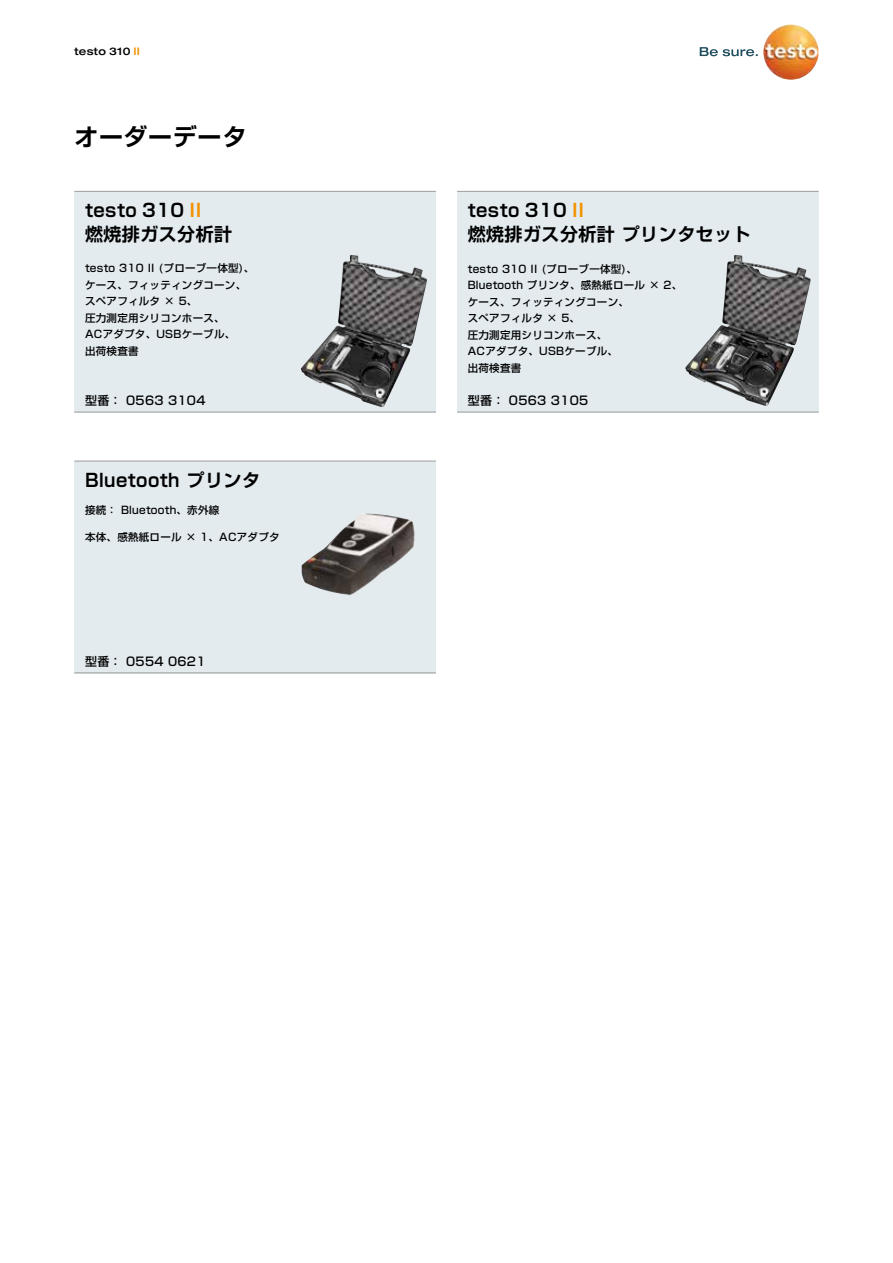
<style>
.page{position:relative;width:893px;height:1263px;background:#fff}
.page>*{position:absolute;margin:0;border:0;box-sizing:border-box;transform-origin:0 0}
.t1{font:700 24px "Shin Go Pro De";letter-spacing:.025em;color:#000}
.t2{font:700 18px/24px "Shin Go Pro De";letter-spacing:.025em;color:#000}
.t3{font:500 12px "Shin Go Pro";letter-spacing:.025em;color:#000}
.t4{font:500 10.5px/16.5px "Shin Go Pro";letter-spacing:.025em;color:#000}
.t5{font:500 expanded 10.5px "Helvetica Neue LTW1 G";letter-spacing:.025em;color:#000}
.s1{color:#f39200}
</style>
<div class="page">
<svg style="left:700px;top:47px;width:58px;height:9px"></svg>
<img style="left:763px;top:24px;width:56px;height:56px;border-radius:28px">
<div style="left:74px;top:191px;width:362px;height:221px;background:#e3ebef"></div>
<div style="left:74px;top:461px;width:362px;height:213px;background:#e3ebef"></div>
<hr style="left:74px;top:191px;width:362px;height:1px;background:#9d9d9c">
<hr style="left:74px;top:461px;width:362px;height:1px;background:#9d9d9c">
<hr style="left:74px;top:412px;width:362px;height:1px;background:#9d9d9c">
<hr style="left:74px;top:672px;width:362px;height:1px;background:#9d9d9c">
<img style="left:301px;top:255px;width:126px;height:152px">
<img style="left:302px;top:513px;width:113px;height:82px">
<div style="left:457px;top:191px;width:362px;height:221px;background:#e3ebef"></div>
<hr style="left:457px;top:191px;width:362px;height:1px;background:#9d9d9c">
<hr style="left:457px;top:412px;width:362px;height:1px;background:#9d9d9c">
<img style="left:685px;top:255px;width:126px;height:151px">
<p class="t5" style="left:74px;top:44px;width:67px">testo 310 <span class="s1">II</span></p>
<h1 class="t1" style="left:74px;top:118px;width:173px">オーダーデータ</h1>
<h2 class="t2" style="left:85px;top:196px;width:149px">testo 310 <span class="s1">II<br></span>燃焼排ガス分析計</h2>
<p class="t4" style="left:85px;top:259px;width:171px">testo 310 II (プローブ一体型)、ケース、フィッティングコーン、スペアフィルタ × 5、<br>圧力測定用シリコンホース、<br>ACアダプタ、USBケーブル、<br>出荷検査書</p>
<p class="t3" style="left:85px;top:390px;width:122px">型番： 0563 3104</p>
<h2 class="t2" style="left:85px;top:466px;width:176px">Bluetooth プリンタ</h2>
<p class="t4" style="left:85px;top:501px;width:136px">接続： Bluetooth、赤外線</p>
<p class="t4" style="left:85px;top:528px;width:196px">本体、感熱紙ロール × 1、ACアダプタ</p>
<p class="t3" style="left:85px;top:651px;width:122px">型番： 0554 0621</p>
<h2 class="t2" style="left:468px;top:196px;width:284px">testo 310 <span class="s1">II<br></span>燃焼排ガス分析計 プリンタセット</h2>
<p class="t4" style="left:468px;top:259px;width:216px">testo 310 II (プローブ一体型)、<br>Bluetooth プリンタ、感熱紙ロール × 2、ケース、フィッティングコーン、<br>スペアフィルタ × 5、<br>圧力測定用シリコンホース、<br>ACアダプタ、USBケーブル、<br>出荷検査書</p>
<p class="t3" style="left:468px;top:390px;width:122px">型番： 0563 3105</p>
</div>
